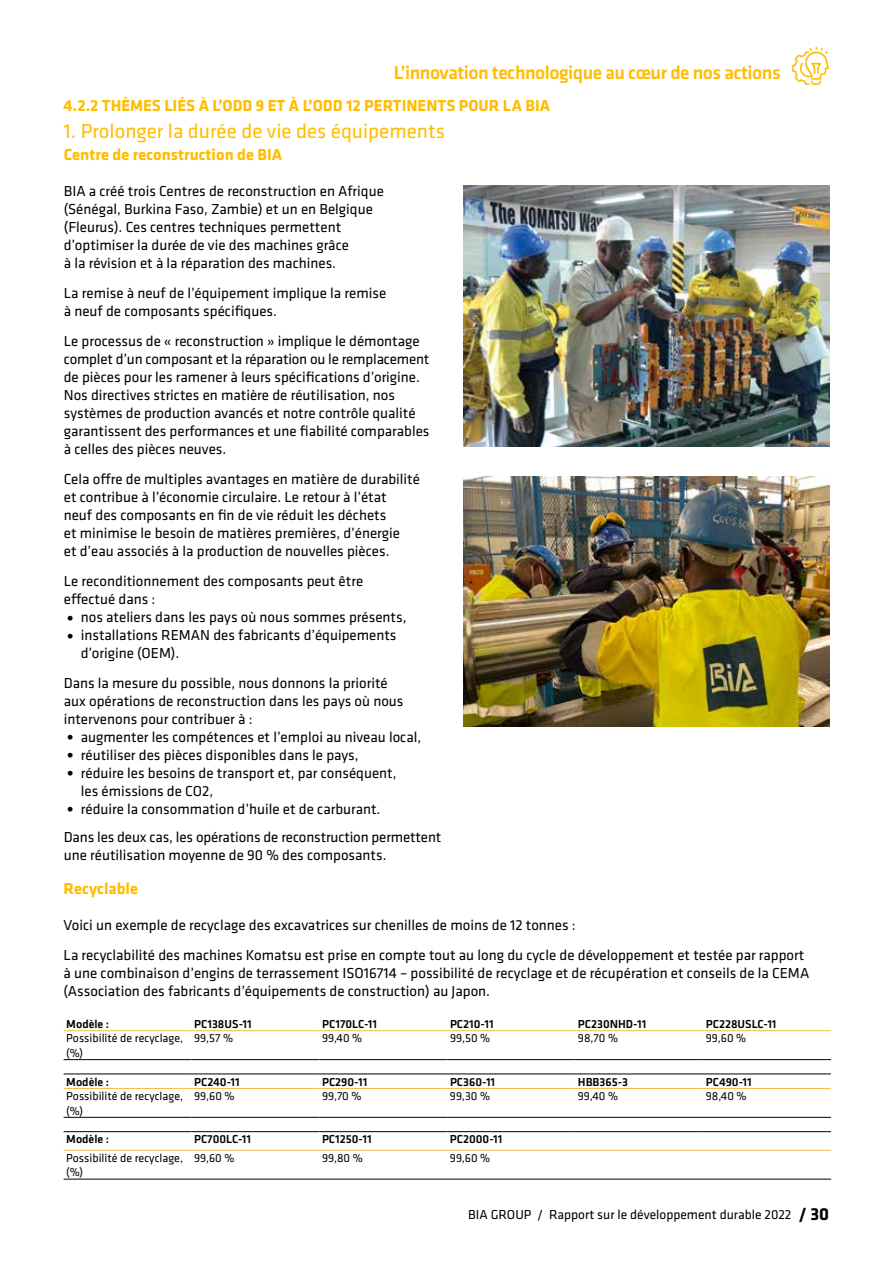
<style>
.page{position:relative;width:893px;height:1263px;background:#fff}
.page>*{position:absolute;margin:0;border:0;box-sizing:border-box;transform-origin:0 0}
.t1{font:21px "Klavika";color:#ffbd00}
.t2{font:500 19.5px "Klavika";letter-spacing:-.025em;color:#ffbd00}
.t3{font:700 16.5px "Klavika";color:#ffbd00}
.t4{font:15px/18px "Klavika";color:#000}
.t5{font:13.5px "Klavika";color:#000}
.t6{font:12px/14.4px "Klavika";color:#000}
.t7{font:500 12px "Klavika";color:#000}
.s1{font-weight:700;font-size:18px}
</style>
<div class="page">
<img style="left:463px;top:186px;width:366px;height:260px">
<img style="left:463px;top:477px;width:366px;height:250px">
<hr style="left:64px;top:1030px;width:127px;height:1px;background:#f3be44">
<hr style="left:191px;top:1030px;width:128px;height:1px;background:#f3be44">
<hr style="left:319px;top:1030px;width:128px;height:1px;background:#f3be44">
<hr style="left:447px;top:1030px;width:128px;height:1px;background:#f3be44">
<hr style="left:575px;top:1030px;width:128px;height:1px;background:#f3be44">
<hr style="left:703px;top:1030px;width:128px;height:1px;background:#f3be44">
<hr style="left:64px;top:1088px;width:127px;height:1px;background:#f3be44">
<hr style="left:191px;top:1088px;width:128px;height:1px;background:#f3be44">
<hr style="left:319px;top:1088px;width:128px;height:1px;background:#f3be44">
<hr style="left:447px;top:1088px;width:128px;height:1px;background:#f3be44">
<hr style="left:575px;top:1088px;width:128px;height:1px;background:#f3be44">
<hr style="left:703px;top:1088px;width:128px;height:1px;background:#f3be44">
<hr style="left:64px;top:1150px;width:127px;height:1px;background:#f3be44">
<hr style="left:191px;top:1150px;width:128px;height:1px;background:#f3be44">
<hr style="left:319px;top:1150px;width:128px;height:1px;background:#f3be44">
<hr style="left:447px;top:1150px;width:128px;height:1px;background:#f3be44">
<hr style="left:575px;top:1150px;width:128px;height:1px;background:#f3be44">
<hr style="left:703px;top:1150px;width:128px;height:1px;background:#f3be44">
<hr style="left:64px;top:1059px;width:127px;height:1px;background:#000">
<hr style="left:191px;top:1059px;width:128px;height:1px;background:#000">
<hr style="left:319px;top:1059px;width:128px;height:1px;background:#000">
<hr style="left:447px;top:1059px;width:128px;height:1px;background:#000">
<hr style="left:575px;top:1059px;width:128px;height:1px;background:#000">
<hr style="left:703px;top:1059px;width:128px;height:1px;background:#000">
<hr style="left:64px;top:1074px;width:127px;height:1px;background:#000">
<hr style="left:191px;top:1074px;width:128px;height:1px;background:#000">
<hr style="left:319px;top:1074px;width:128px;height:1px;background:#000">
<hr style="left:447px;top:1074px;width:128px;height:1px;background:#000">
<hr style="left:575px;top:1074px;width:128px;height:1px;background:#000">
<hr style="left:703px;top:1074px;width:128px;height:1px;background:#000">
<hr style="left:64px;top:1117px;width:127px;height:1px;background:#000">
<hr style="left:191px;top:1117px;width:128px;height:1px;background:#000">
<hr style="left:319px;top:1117px;width:128px;height:1px;background:#000">
<hr style="left:447px;top:1117px;width:128px;height:1px;background:#000">
<hr style="left:575px;top:1117px;width:128px;height:1px;background:#000">
<hr style="left:703px;top:1117px;width:128px;height:1px;background:#000">
<hr style="left:64px;top:1131px;width:127px;height:1px;background:#000">
<hr style="left:191px;top:1131px;width:128px;height:1px;background:#000">
<hr style="left:319px;top:1131px;width:128px;height:1px;background:#000">
<hr style="left:447px;top:1131px;width:128px;height:1px;background:#000">
<hr style="left:575px;top:1131px;width:128px;height:1px;background:#000">
<hr style="left:703px;top:1131px;width:128px;height:1px;background:#000">
<hr style="left:64px;top:1179px;width:127px;height:1px;background:#000">
<hr style="left:191px;top:1179px;width:128px;height:1px;background:#000">
<hr style="left:319px;top:1179px;width:128px;height:1px;background:#000">
<hr style="left:447px;top:1179px;width:128px;height:1px;background:#000">
<hr style="left:575px;top:1179px;width:128px;height:1px;background:#000">
<hr style="left:703px;top:1179px;width:128px;height:1px;background:#000">
<svg style="left:792px;top:47px;width:37px;height:38px"></svg>
<h2 class="t2" style="left:394px;top:59px;width:389px">L’innovation technologique au cœur de nos actions</h2>
<p class="t3" style="left:64px;top:94px;width:488px">4.2.2 THÈMES LIÉS À L’ODD 9 ET À L’ODD 12 PERTINENTS POUR LA BIA</p>
<h1 class="t1" style="left:64px;top:117px;width:383px">1. Prolonger la durée de vie des équipements</h1>
<p class="t3" style="left:64px;top:143px;width:220px">Centre de reconstruction de BIA</p>
<p class="t4" style="left:64px;top:182px;width:322px">BIA a créé trois Centres de reconstruction en Afrique (Sénégal, Burkina Faso, Zambie) et un en Belgique (Fleurus). Ces centres techniques permettent d’optimiser la durée de vie des machines grâce<br>à la révision et à la réparation des machines.</p>
<p class="t4" style="left:64px;top:284px;width:324px">La remise à neuf de l’équipement implique la remise à neuf de composants spécifiques.</p>
<p class="t4" style="left:64px;top:332px;width:367px">Le processus de « reconstruction » implique le démontage complet d’un composant et la réparation ou le remplacement de pièces pour les ramener à leurs spécifications d’origine.<br>Nos directives strictes en matière de réutilisation, nos systèmes de production avancés et notre contrôle qualité garantissent des performances et une fiabilité comparables à celles des pièces neuves.</p>
<p class="t4" style="left:64px;top:470px;width:358px">Cela offre de multiples avantages en matière de durabilité et contribue à l’économie circulaire. Le retour à l’état<br>neuf des composants en fin de vie réduit les déchets<br>et minimise le besoin de matières premières, d’énergie<br>et d’eau associés à la production de nouvelles pièces.</p>
<p class="t4" style="left:64px;top:572px;width:301px">Le reconditionnement des composants peut être effectué dans :</p>
<p class="t4" style="left:67px;top:608px;width:341px"><span class="s1">•</span> nos ateliers dans les pays où nous sommes présents,</p>
<p class="t4" style="left:81px;top:626px;width:317px;text-indent:-14px"><span class="s1">•</span> installations REMAN des fabricants d’équipements d’origine (OEM).</p>
<p class="t4" style="left:64px;top:673px;width:341px">Dans la mesure du possible, nous donnons la priorité aux opérations de reconstruction dans les pays où nous intervenons pour contribuer à :</p>
<p class="t4" style="left:67px;top:727px;width:356px"><span class="s1">•</span> augmenter les compétences et l’emploi au niveau local,</p>
<p class="t4" style="left:67px;top:745px;width:293px"><span class="s1">•</span> réutiliser des pièces disponibles dans le pays,</p>
<p class="t4" style="left:81px;top:763px;width:317px;text-indent:-14px"><span class="s1">•</span> réduire les besoins de transport et, par conséquent, les émissions de CO2,</p>
<p class="t4" style="left:64px;top:794px;width:379px;line-height:28.5px"><span class="s1">•</span> réduire la consommation d’huile et de carburant.<br>Dans les deux cas, les opérations de reconstruction permettent</p>
<p class="t4" style="left:64px;top:846px;width:324px">une réutilisation moyenne de 90 % des composants.</p>
<p class="t3" style="left:64px;top:877px;width:76px">Recyclable</p>
<p class="t4" style="left:64px;top:910px;width:742px;line-height:30px">Voici un exemple de recyclage des excavatrices sur chenilles de moins de 12 tonnes :<br>La recyclabilité des machines Komatsu est prise en compte tout au long du cycle de développement et testée par rapport</p>
<p class="t4" style="left:64px;top:964px;width:747px">à une combinaison d’engins de terrassement ISO16714 – possibilité de recyclage et de récupération et conseils de la CEMA (Association des fabricants d’équipements de construction) au Japon.</p>
<p class="t7" style="left:66px;top:1016px;width:44px">Modèle :</p>
<p class="t7" style="left:194px;top:1016px;width:59px">PC138US-11</p>
<p class="t7" style="left:322px;top:1016px;width:57px">PC170LC-11</p>
<p class="t7" style="left:450px;top:1016px;width:45px">PC210-11</p>
<p class="t7" style="left:578px;top:1016px;width:70px">PC230NHD-11</p>
<p class="t7" style="left:706px;top:1016px;width:72px">PC228USLC-11</p>
<p class="t6" style="left:66px;top:1031px;width:118px">Possibilité de recyclage, (%)</p>
<p class="t6" style="left:194px;top:1031px;width:40px">99,57 %</p>
<p class="t6" style="left:322px;top:1031px;width:42px">99,40 %</p>
<p class="t6" style="left:450px;top:1031px;width:42px">99,50 %</p>
<p class="t6" style="left:578px;top:1031px;width:42px">98,70 %</p>
<p class="t6" style="left:706px;top:1031px;width:42px">99,60 %</p>
<p class="t7" style="left:66px;top:1073px;width:44px">Modèle :</p>
<p class="t7" style="left:194px;top:1073px;width:47px">PC240-11</p>
<p class="t7" style="left:322px;top:1073px;width:47px">PC290-11</p>
<p class="t7" style="left:450px;top:1073px;width:47px">PC360-11</p>
<p class="t7" style="left:578px;top:1073px;width:52px">HBB365-3</p>
<p class="t7" style="left:706px;top:1073px;width:47px">PC490-11</p>
<p class="t6" style="left:66px;top:1088px;width:118px">Possibilité de recyclage, (%)</p>
<p class="t6" style="left:194px;top:1088px;width:42px">99,60 %</p>
<p class="t6" style="left:322px;top:1088px;width:41px">99,70 %</p>
<p class="t6" style="left:450px;top:1088px;width:42px">99,30 %</p>
<p class="t6" style="left:578px;top:1088px;width:42px">99,40 %</p>
<p class="t6" style="left:706px;top:1088px;width:42px">98,40 %</p>
<p class="t7" style="left:66px;top:1131px;width:44px">Modèle :</p>
<p class="t7" style="left:194px;top:1131px;width:59px">PC700LC-11</p>
<p class="t7" style="left:322px;top:1131px;width:51px">PC1250-11</p>
<p class="t7" style="left:450px;top:1131px;width:54px">PC2000-11</p>
<p class="t6" style="left:66px;top:1150px;width:118px">Possibilité de recyclage, (%)</p>
<p class="t6" style="left:194px;top:1150px;width:42px">99,60 %</p>
<p class="t6" style="left:322px;top:1150px;width:42px">99,80 %</p>
<p class="t6" style="left:450px;top:1150px;width:42px">99,60 %</p>
<p class="t5" style="left:468px;top:1206px;width:362px">BIA GROUP / Rapport sur le développement durable 2022 <span class="s1">/ 30</span></p>
</div>
